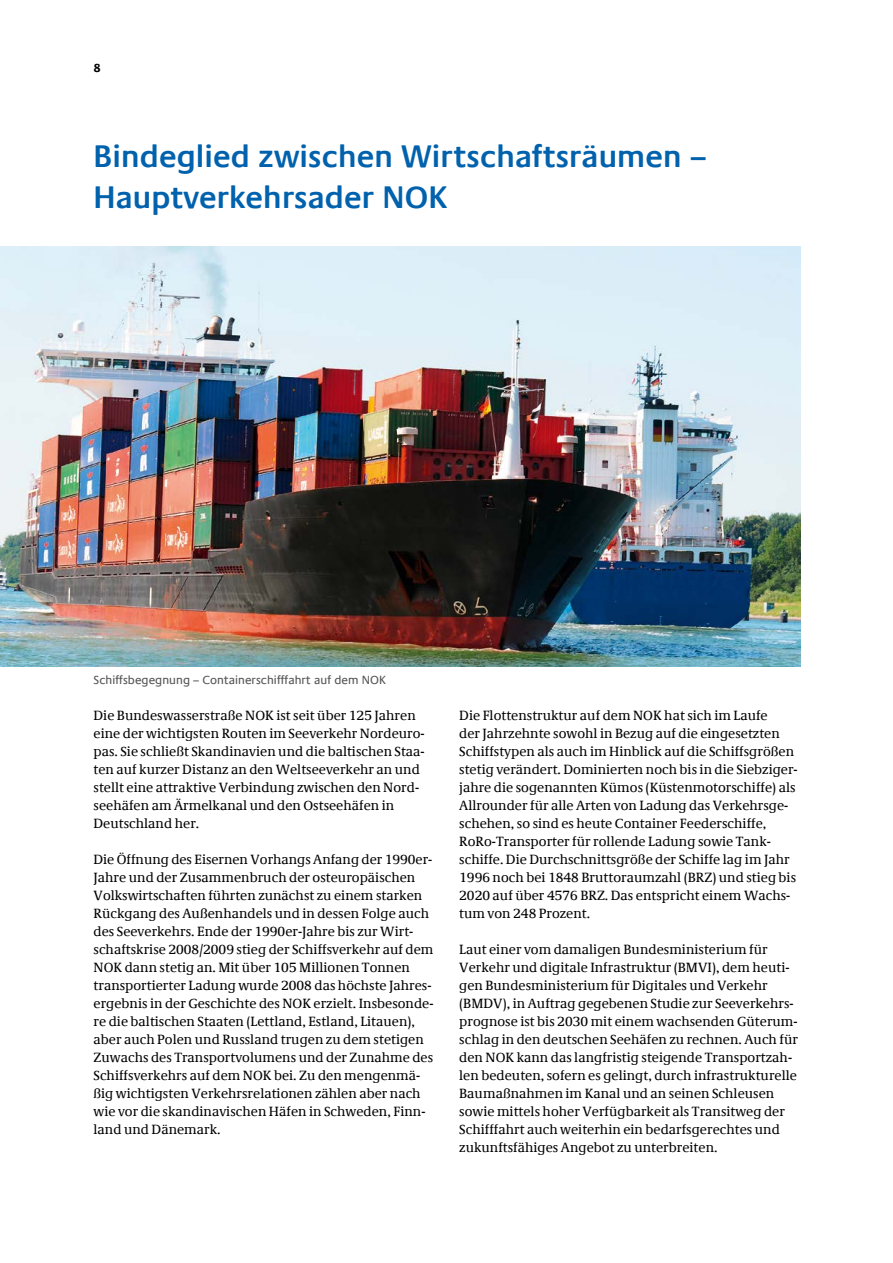
<style>
.page{position:relative;width:893px;height:1263px;background:#fff}
.page>*{position:absolute;margin:0;border:0;box-sizing:border-box;transform-origin:0 0}
.Headline_Innenseiten{font:600 31.5px/40.5px "Praxis Com";letter-spacing:.005em;color:#0061ad}
.Fließtext{font:13.5px/18px "Demos Com";letter-spacing:.005em;color:#000}
.Bildunterschrift{font:12px "Praxis Com";letter-spacing:.005em;color:#565656}
.t1{font:700 12px "Praxis Com";color:#000}
</style>
<div class="page">
<img style="left:0;top:247px;width:801px;height:419px">
<p class="t1" style="left:94px;top:61px;width:9px">8</p>
<p class="Headline_Innenseiten" style="left:94px;top:136px;width:614px">Bindeglied zwischen Wirtschaftsräumen –<br>Hauptverkehrsader NOK</p>
<p class="Bildunterschrift" style="left:94px;top:673px;width:294px">Schiffsbegegnung – Containerschifffahrt auf dem NOK</p>
<p class="Fließtext" style="left:94px;top:707px;width:333px">Die Bundeswasserstraße NOK ist seit über 125 Jahren eine der wichtigsten Routen im Seeverkehr Nordeuro&shy;pas. Sie schließt Skandinavien und die baltischen Staa&shy;ten auf kurzer Distanz an den Weltseeverkehr an und stellt eine attraktive Verbindung zwischen den Nord&shy;seehäfen am Ärmelkanal und den Ostseehäfen in Deutschland her.</p>
<p class="Fließtext" style="left:94px;top:851px;width:341px">Die Öffnung des Eisernen Vorhangs Anfang der 1990er-Jahre und der Zusammenbruch der osteuropäischen Volkswirtschaften führten zunächst zu einem starken Rückgang des Außenhandels und in dessen Folge auch des Seeverkehrs. Ende der 1990er-Jahre bis zur Wirt&shy;schaftskrise 2008/2009 stieg der Schiffsverkehr auf dem NOK dann stetig an. Mit über 105 Millionen Tonnen transportierter Ladung wurde 2008 das höchste Jahres&shy;ergebnis in der Geschichte des NOK erzielt. Insbesonde&shy;re die baltischen Staaten (Lettland, Estland, Litauen), aber auch Polen und Russland trugen zu dem stetigen Zuwachs des Transportvolumens und der Zunahme des Schiffsverkehrs auf dem NOK bei. Zu den mengenmä&shy;ßig wichtigsten Verkehrsrelationen zählen aber nach wie vor die skandinavischen Häfen in Schweden, Finn&shy;land und Dänemark.</p>
<p class="Fließtext" style="left:459px;top:707px;width:340px">Die Flottenstruktur auf dem NOK hat sich im Laufe<br>der Jahrzehnte sowohl in Bezug auf die eingesetzten Schiffstypen als auch im Hinblick auf die Schiffsgrößen stetig verändert. Dominierten noch bis in die Siebziger&shy;jahre die sogenannten Kümos (Küstenmotorschiffe) als Allrounder für alle Arten von Ladung das Verkehrsge&shy;schehen, so sind es heute Container Feederschiffe, RoRo-Transporter für rollende Ladung sowie Tank&shy;schiffe. Die Durchschnittsgröße der Schiffe lag im Jahr 1996 noch bei 1848 Bruttoraumzahl (BRZ) und stieg bis 2020 auf über 4576 BRZ. Das entspricht einem Wachs&shy;tum von 248 Prozent.</p>
<p class="Fließtext" style="left:459px;top:941px;width:340px">Laut einer vom damaligen Bundesministerium für Verkehr und digitale Infrastruktur (BMVI), dem heuti&shy;gen Bundesministerium für Digitales und Verkehr (BMDV), in Auftrag gegebenen Studie zur Seeverkehrs&shy;prognose ist bis 2030 mit einem wachsenden Güterum&shy;schlag in den deutschen Seehäfen zu rechnen. Auch für den NOK kann das langfristig steigende Transportzah&shy;len bedeuten, sofern es gelingt, durch infrastrukturelle Baumaßnahmen im Kanal und an seinen Schleusen sowie mittels hoher Verfügbarkeit als Transitweg der Schifffahrt auch weiterhin ein bedarfsgerechtes und zukunftsfähiges Angebot zu unterbreiten.</p>
</div>
